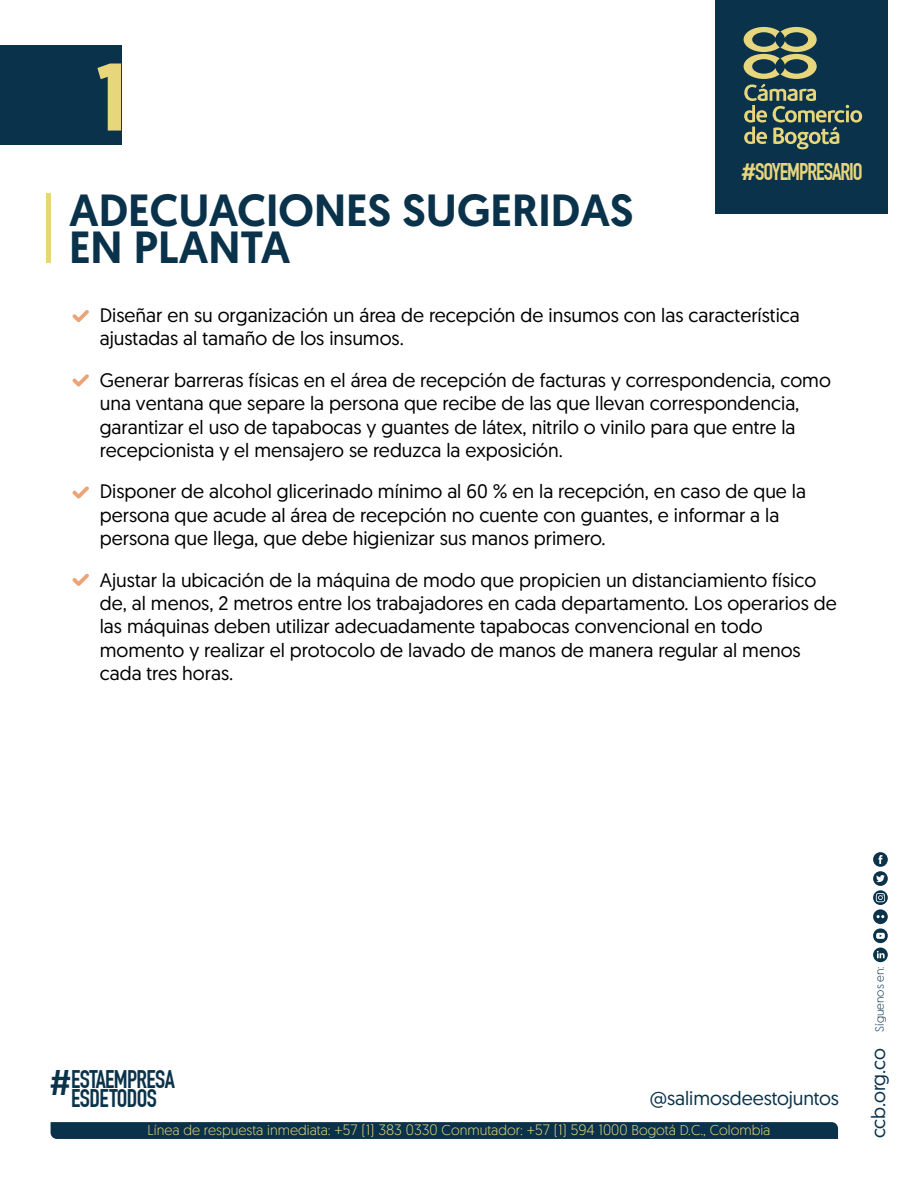
<style>
.page{position:relative;width:918px;height:1188px;background:#fff}
.page>*{position:absolute;margin:0;border:0;box-sizing:border-box;transform-origin:0 0}
.t1{font:500 95.85px "Geomanist";color:#e8d67c}
.t2{font:500 45px/37.5px "Geomanist";color:#0a334b}
.t3{font:700 24.9px/19.5px "DIN Condensed";letter-spacing:-.025em;color:#0a334b;text-align:center}
.t4{font:700 23.7px "DIN Condensed";letter-spacing:-.045em;color:#e8d67c}
.t5{font:19.5px/23.4px "Geomanist";color:#000}
.t6{font:19.5px "Geomanist";letter-spacing:-.005em;color:#0a334b}
.t7{font:300 14.25px "Geomanist";color:#e8d67c}
.t8{font:300 11.85px "Geomanist";color:#0a334b}
.s1{font-family:"Geomanist";font-weight:500}
.s2{font-family:"DIN Pro";font-weight:500;font-size:34.95px}
.s3{font-size:15px}
</style>
<div class="page">
<div style="left:51px;top:1122px;width:787px;height:17px;background:#0a334b"></div>
<svg style="left:873px;top:852px;width:15px;height:110px"></svg>
<div style="left:715px;top:0;width:173px;height:213px;background:#0a334b"></div>
<svg style="left:744px;top:27px;width:118px;height:122px"></svg>
<div style="left:0;top:45px;width:121px;height:100px;background:#0a334b"></div>
<svg style="left:72px;top:310px;width:17px;height:12px"></svg>
<svg style="left:72px;top:374px;width:17px;height:13px"></svg>
<svg style="left:72px;top:486px;width:17px;height:13px"></svg>
<svg style="left:72px;top:574px;width:17px;height:12px"></svg>
<div style="left:46px;top:193px;width:5px;height:70px;background:#e8d67c"></div>
<h1 class="t1" style="left:95px;top:33px;width:34px">1</h1>
<h2 class="t2" style="left:69px;top:191px;width:566px">ADECUACIONES SUGERIDAS<br>EN PLANTA</h2>
<p class="t4" style="left:741px;top:157px;width:123px"><span class="s1">#</span>SOYEMPRESARIO</p>
<p class="t5" style="left:100px;top:303px;width:702px">Diseñar en su organización un área de recepción de insumos con las característica ajustadas al tamaño de los insumos.</p>
<p class="t5" style="left:100px;top:368px;width:733px">Generar barreras físicas en el área de recepción de facturas y correspondencia, como una ventana que separe la persona que recibe de las que llevan correspondencia, garantizar el uso de tapabocas y guantes de látex, nitrilo o vinilo para que entre la recepcionista y el mensajero se reduzca la exposición.</p>
<p class="t5" style="left:100px;top:479px;width:708px">Disponer de alcohol glicerinado mínimo al 60 % en la recepción, en caso de que la persona que acude al área de recepción no cuente con guantes, e informar a la persona que llega, que debe higienizar sus manos primero.</p>
<p class="t5" style="left:100px;top:568px;width:739px">Ajustar la ubicación de la máquina de modo que propicien un distanciamiento físico de, al menos, 2 metros entre los trabajadores en cada departamento. Los operarios de las máquinas deben utilizar adecuadamente tapabocas convencional en todo momento y realizar el protocolo de lavado de manos de manera regular al menos cada tres horas.</p>
<p class="t3" style="left:48px;top:1069px;width:128px"><span class="s2">#</span>ESTAEMPRESA<br>ESDETODOS</p>
<p class="t6" style="left:650px;top:1086px;width:191px">@salimosdeestojuntos</p>
<p class="t7" style="left:148px;top:1121px;width:624px">Línea de respuesta inmediata: <span class="s3">+57 (1) 383 0330</span> Conmutador: <span class="s3">+57 (1) 594 1000</span> Bogotá D.C., Colombia</p>
<p class="t8" style="left:872px;top:1032px;width:66px;rotate:-90deg">Síguenos en:</p>
<p class="t6" style="left:866px;top:1138px;width:92px;rotate:-90deg">ccb.org.co</p>
</div>
